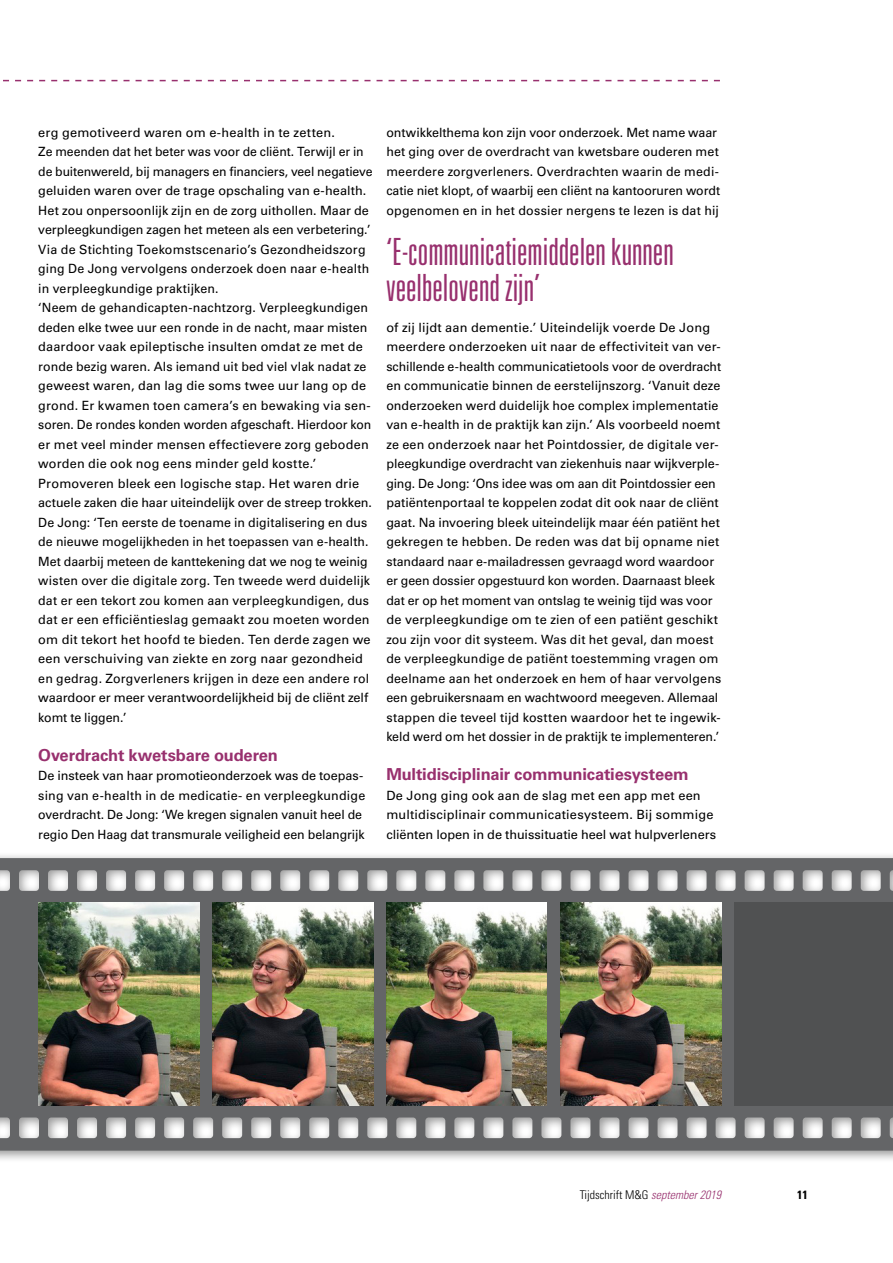
<style>
.page{position:relative;width:893px;height:1263px;background:#fff}
.page>*{position:absolute;margin:0;border:0;box-sizing:border-box;transform-origin:0 0}
.t1{font:300 ultra-condensed 37.5px/36px "Univers LT Std";color:#98306e}
.t2{font:700 16.5px "Univers LT Std";letter-spacing:-.01em;color:#98306e}
.t3{font:12.75px/19.5px "Univers LT Std";letter-spacing:.005em;color:#000}
.t4{font:300 condensed 12px "Univers LT Std";color:#000}
.t5{font:700 condensed 12px "Univers LT Std";color:#000}
.s1{font-style:italic;color:#98306e}
</style>
<div class="page">
<svg style="left:3px;top:80px;width:717px;height:1px"></svg>
<div style="left:0;top:852px;width:893px;height:311px;background:#000;opacity:.4"></div>
<svg style="left:0;top:858px;width:893px;height:293px;background:#828384"></svg>
<img style="left:39px;top:902px;width:160px;height:204px">
<img style="left:386px;top:902px;width:161px;height:203px">
<div style="left:734px;top:902px;width:159px;height:203px;background:#505152"></div>
<img style="left:212px;top:902px;width:161px;height:204px">
<img style="left:560px;top:902px;width:161px;height:203px">
<p class="t3" style="left:38px;top:122px;width:336px">erg gemotiveerd waren om e-health in te zetten.<br>Ze meenden dat het beter was voor de cliënt. Terwijl er in de buitenwereld, bij managers en financiers, veel negatieve geluiden waren over de trage opschaling van e-health.<br>Het zou onpersoonlijk zijn en de zorg uithollen. Maar de verpleegkundigen zagen het meteen als een verbetering.’ Via de Stichting Toekomstscenario’s Gezondheidszorg ging De Jong vervolgens onderzoek doen naar e-health in verpleegkundige praktijken.<br>‘Neem de gehandicapten-nachtzorg. Verpleegkundigen deden elke twee uur een ronde in de nacht, maar misten daardoor vaak epileptische insulten omdat ze met de ronde bezig waren. Als iemand uit bed viel vlak nadat ze geweest waren, dan lag die soms twee uur lang op de grond. Er kwamen toen camera’s en bewaking via sen&shy;soren. De rondes konden worden afgeschaft. Hierdoor kon er met veel minder mensen effectievere zorg geboden worden die ook nog eens minder geld kostte.’ Promoveren bleek een logische stap. Het waren drie actuele zaken die haar uiteindelijk over de streep trokken.<br>De Jong: ‘Ten eerste de toename in digitalisering en dus de nieuwe mogelijkheden in het toepassen van e-health.<br>Met daarbij meteen de kanttekening dat we nog te weinig wisten over die digitale zorg. Ten tweede werd duidelijk dat er een tekort zou komen aan verpleegkundigen, dus dat er een efficiëntieslag gemaakt zou moeten worden om dit tekort het hoofd te bieden. Ten derde zagen we een verschuiving van ziekte en zorg naar gezondheid en gedrag. Zorgverleners krijgen in deze een andere rol waardoor er meer verantwoordelijkheid bij de cliënt zelf komt te liggen.’</p>
<p class="t2" style="left:38px;top:745px;width:241px">Overdracht kwetsbare ouderen</p>
<p class="t3" style="left:38px;top:766px;width:328px">De insteek van haar promotieonderzoek was de toepas&shy;sing van e-health in de medicatie- en verpleegkundige overdracht. De Jong: ‘We kregen signalen vanuit heel de regio Den Haag dat transmurale veiligheid een belangrijk</p>
<p class="t3" style="left:386px;top:122px;width:335px">ontwikkelthema kon zijn voor onderzoek. Met name waar het ging over de overdracht van kwetsbare ouderen met meerdere zorgverleners. Overdrachten waarin de medi&shy;catie niet klopt, of waarbij een cliënt na kantooruren wordt opgenomen en in het dossier nergens te lezen is dat hij</p>
<h1 class="t1" style="left:386px;top:234px;width:289px">‘E-communicatiemiddelen kunnen veelbelovend zijn’</h1>
<p class="t3" style="left:386px;top:317px;width:336px">of zij lijdt aan dementie.’ Uiteindelijk voerde De Jong meerdere onderzoeken uit naar de effectiviteit van ver&shy;schillende e-health communicatietools voor de overdracht en communicatie binnen de eerstelijnszorg. ‘Vanuit deze onderzoeken werd duidelijk hoe complex implementatie van e-health in de praktijk kan zijn.’ Als voorbeeld noemt ze een onderzoek naar het Pointdossier, de digitale ver&shy;pleegkundige overdracht van ziekenhuis naar wijkverple&shy;ging. De Jong: ‘Ons idee was om aan dit Pointdossier een patiëntenportaal te koppelen zodat dit ook naar de cliënt gaat. Na invoering bleek uiteindelijk maar één patiënt het gekregen te hebben. De reden was dat bij opname niet standaard naar e-mailadressen gevraagd word waardoor er geen dossier opgestuurd kon worden. Daarnaast bleek dat er op het moment van ontslag te weinig tijd was voor de verpleegkundige om te zien of een patiënt geschikt zou zijn voor dit systeem. Was dit het geval, dan moest de verpleegkundige de patiënt toestemming vragen om deelname aan het onderzoek en hem of haar vervolgens een gebruikersnaam en wachtwoord meegeven. Allemaal stappen die teveel tijd kostten waardoor het te ingewik&shy;keld werd om het dossier in de praktijk te implementeren.’</p>
<p class="t2" style="left:386px;top:765px;width:304px">Multidisciplinair communicatiesysteem</p>
<p class="t3" style="left:386px;top:785px;width:331px">De Jong ging ook aan de slag met een app met een multidisciplinair communicatiesysteem. Bij sommige cliënten lopen in de thuissituatie heel wat hulpverleners</p>
<p class="t4" style="left:580px;top:1188px;width:143px">Tijdschrift M&amp;G <span class="s1">september 2019</span></p>
<p class="t5" style="left:797px;top:1188px;width:12px">11</p>
</div>
